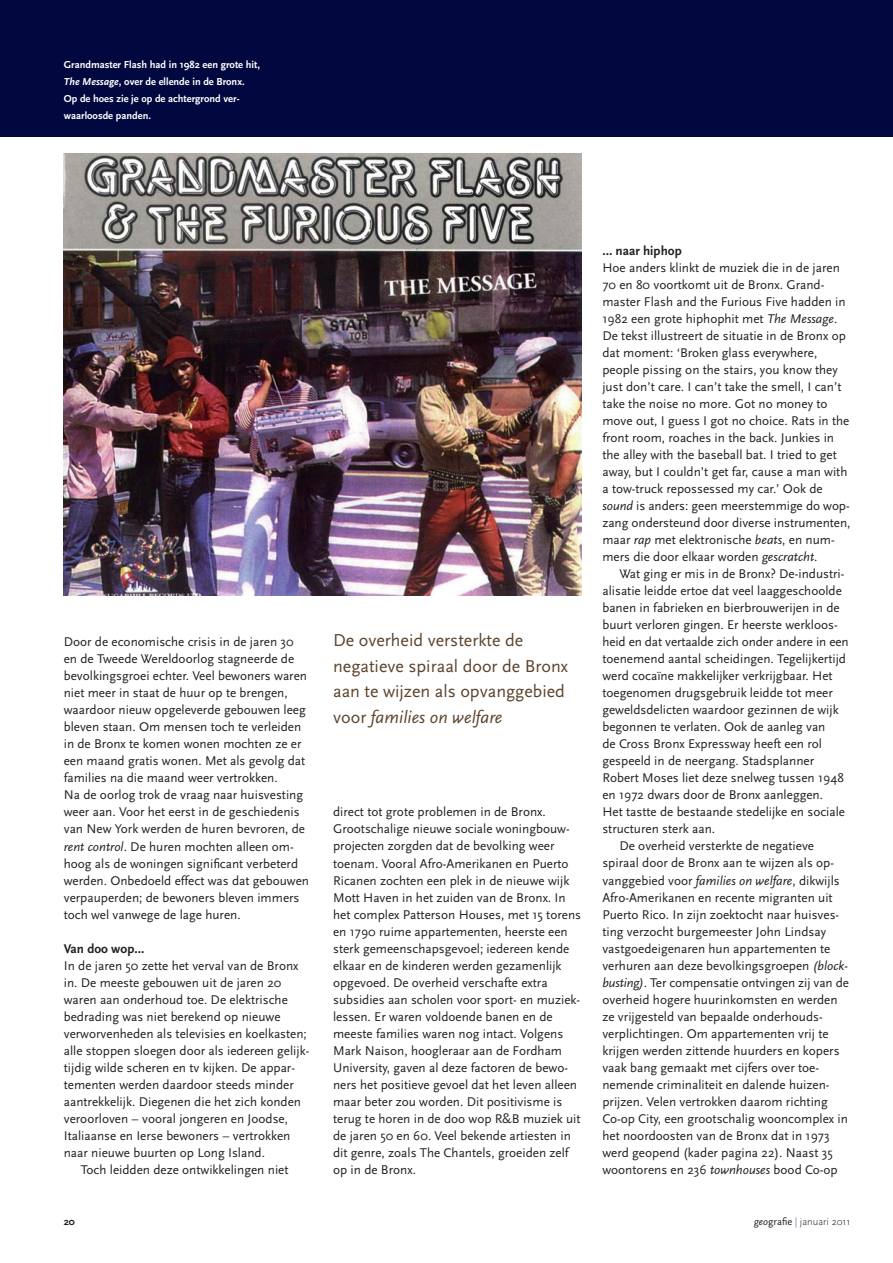
<style>
.page{position:relative;width:893px;height:1263px;background:#fff}
.page>*{position:absolute;margin:0;border:0;box-sizing:border-box;transform-origin:0 0}
.t1{font:18px/25.5px "Scala Sans";color:#5d442e}
.t2{font:13.2px/17px "Scala Sans";color:#231f20}
.t3{font:700 13.2px "Scala Sans";color:#231f20}
.t4{font:700 10.5px/17px "Scala Sans";color:#fff}
.t5{font:300 10.5px "Scala Sans";color:#231f20}
.t6{font:700 10.5px "Scala Sans";color:#231f20}
.s1{font-style:italic}
.s2{font-weight:400;font-style:italic}
.s3{font-weight:400}
.s4{color:#3a5d9d}
</style>
<div class="page">
<div style="left:0;top:0;width:893px;height:136px;background:#00083f"></div>
<img style="left:64px;top:153px;width:517px;height:442px">
<p class="t4" style="left:64px;top:57px;width:198px">Grandmaster Flash had in 1982 een grote hit, <span class="s1">The Message</span>, over de ellende in de Bronx.<br>Op de hoes zie je op de achtergrond ver&shy;waarloosde panden.</p>
<p class="t2" style="left:64px;top:634px;width:247px">Door de economische crisis in de jaren 30 en de Tweede Wereldoorlog stagneerde de bevolkingsgroei echter. Veel bewoners waren niet meer in staat de huur op te brengen, waardoor nieuw opgeleverde gebouwen leeg bleven staan. Om mensen toch te verleiden in de Bronx te komen wonen mochten ze er een maand gratis wonen. Met als gevolg dat families na die maand weer vertrokken.<br>Na de oorlog trok de vraag naar huisvesting weer aan. Voor het eerst in de geschiedenis van New York werden de huren bevroren, de <span class="s1">rent control</span>. De huren mochten alleen om&shy;hoog als de woningen significant verbeterd werden. Onbedoeld effect was dat gebouwen verpauperden; de bewoners bleven immers toch wel vanwege de lage huren.</p>
<p class="t3" style="left:64px;top:943px;width:82px">Van doo wop…</p>
<p class="t2" style="left:64px;top:957px;width:236px">In de jaren 50 zette het verval van de Bronx</p>
<p class="t2" style="left:64px;top:974px;width:219px">in. De meeste gebouwen uit de jaren 20</p>
<p class="t2" style="left:64px;top:991px;width:226px">waren aan onderhoud toe. De elektrische</p>
<p class="t2" style="left:64px;top:1008px;width:218px">bedrading was niet berekend op nieuwe</p>
<p class="t2" style="left:64px;top:1025px;width:245px">verworvenheden als televisies en koelkasten;</p>
<p class="t2" style="left:64px;top:1042px;width:247px">alle stoppen sloegen door als iedereen gelijk-</p>
<p class="t2" style="left:64px;top:1059px;width:233px">tijdig wilde scheren en tv kijken. De appar-</p>
<p class="t2" style="left:64px;top:1076px;width:231px">tementen werden daardoor steeds minder</p>
<p class="t2" style="left:64px;top:1093px;width:239px">aantrekkelijk. Diegenen die het zich konden</p>
<p class="t2" style="left:64px;top:1110px;width:226px">veroorloven – vooral jongeren en Joodse,</p>
<p class="t2" style="left:64px;top:1127px;width:228px">Italiaanse en Ierse bewoners – vertrokken</p>
<p class="t2" style="left:64px;top:1144px;width:203px">naar nieuwe buurten op Long Island.</p>
<p class="t2" style="left:81px;top:1161px;width:209px">Toch leidden deze ontwikkelingen niet</p>
<h1 class="t1" style="left:333px;top:629px;width:237px">De overheid versterkte de negatieve spiraal door de Bronx aan te wijzen als opvanggebied voor <span class="s1">families on welfare</span></h1>
<p class="t2" style="left:333px;top:804px;width:250px">direct tot grote problemen in de Bronx.<br>Grootschalige nieuwe sociale woningbouw&shy;projecten zorgden dat de bevolking weer toenam. Vooral Afro-Amerikanen en Puerto Ricanen zochten een plek in de nieuwe wijk Mott Haven in het zuiden van de Bronx. In het complex Patterson Houses, met 15 torens en 1790 ruime appartementen, heerste een sterk gemeenschapsgevoel; iedereen kende elkaar en de kinderen werden gezamenlijk opgevoed. De overheid verschafte extra subsidies aan scholen voor sport- en muziek&shy;lessen. Er waren voldoende banen en de meeste families waren nog intact. Volgens Mark Naison, hoogleraar aan de Fordham University, gaven al deze factoren de bewo&shy;ners het positieve gevoel dat het leven alleen maar beter zou worden. Dit positivisme is terug te horen in de doo wop R&amp;B muziek uit de jaren 50 en 60. Veel bekende artiesten in dit genre, zoals The Chantels, groeiden zelf op in de Bronx.</p>
<p class="t3" style="left:602px;top:246px;width:81px">… naar hiphop</p>
<p class="t2" style="left:602px;top:260px;width:250px">Hoe anders klinkt de muziek die in de jaren 70 en 80 voortkomt uit de Bronx. Grand&shy;master Flash and the Furious Five hadden in 1982 een grote hiphophit met <span class="s1">The Message</span>.<br>De tekst illustreert de situatie in de Bronx op dat moment: ‘Broken glass everywhere, people pissing on the stairs, you know they just don’t care. I can’t take the smell, I can’t take the noise no more. Got no money to move out, I guess I got no choice. Rats in the front room, roaches in the back. Junkies in the alley with the baseball bat. I tried to get away, but I couldn’t get far, cause a man with a tow-truck repossessed my car.’ Ook de <span class="s1">sound</span> is anders: geen meerstemmige do wop&shy;zang ondersteund door diverse instrumenten, maar <span class="s1">rap</span> met elektronische <span class="s1">beats</span>, en num&shy;mers die door elkaar worden <span class="s1">gescratcht</span>.</p>
<p class="t2" style="left:619px;top:566px;width:227px">Wat ging er mis in de Bronx? De-industri-</p>
<p class="t2" style="left:602px;top:583px;width:241px">alisatie leidde ertoe dat veel laaggeschoolde</p>
<p class="t2" style="left:602px;top:600px;width:239px">banen in fabrieken en bierbrouwerijen in de</p>
<p class="t2" style="left:602px;top:617px;width:237px">buurt verloren gingen. Er heerste werkloos-</p>
<p class="t2" style="left:602px;top:634px;width:248px">heid en dat vertaalde zich onder andere in een</p>
<p class="t2" style="left:602px;top:651px;width:245px">toenemend aantal scheidingen. Tegelijkertijd</p>
<p class="t2" style="left:602px;top:668px;width:232px">werd cocaïne makkelijker verkrijgbaar. Het</p>
<p class="t2" style="left:602px;top:685px;width:232px">toegenomen drugsgebruik leidde tot meer</p>
<p class="t2" style="left:602px;top:702px;width:238px">geweldsdelicten waardoor gezinnen de wijk</p>
<p class="t2" style="left:602px;top:719px;width:225px">begonnen te verlaten. Ook de aanleg van</p>
<p class="t2" style="left:602px;top:736px;width:221px">de Cross Bronx Expressway heeft een rol</p>
<p class="t2" style="left:602px;top:753px;width:213px">gespeeld in de neergang. Stadsplanner</p>
<p class="t2" style="left:602px;top:770px;width:243px">Robert Moses liet deze snelweg tussen 1948</p>
<p class="t2" style="left:602px;top:787px;width:222px">en 1972 dwars door de Bronx aanleggen.</p>
<p class="t2" style="left:602px;top:804px;width:244px">Het tastte de bestaande stedelijke en sociale</p>
<p class="t2" style="left:602px;top:821px;width:114px">structuren sterk aan.</p>
<p class="t2" style="left:619px;top:838px;width:196px">De overheid versterkte de negatieve</p>
<p class="t2" style="left:602px;top:855px;width:233px">spiraal door de Bronx aan te wijzen als op-</p>
<p class="t2" style="left:602px;top:872px;width:239px">vanggebied voor <span class="s1">families on welfare</span>, dikwijls</p>
<p class="t2" style="left:602px;top:889px;width:232px">Afro-Amerikanen en recente migranten uit</p>
<p class="t2" style="left:602px;top:906px;width:238px">Puerto Rico. In zijn zoektocht naar huisves-</p>
<p class="t2" style="left:602px;top:923px;width:225px">ting verzocht burgemeester John Lindsay</p>
<p class="t2" style="left:602px;top:940px;width:230px">vastgoedeigenaren hun appartementen te</p>
<p class="t2" style="left:602px;top:957px;width:247px">verhuren aan deze bevolkingsgroepen <span class="s1">(block-</span></p>
<p class="t2" style="left:602px;top:974px;width:248px"><span class="s1">busting)</span>. Ter compensatie ontvingen zij van de</p>
<p class="t2" style="left:602px;top:991px;width:237px">overheid hogere huurinkomsten en werden</p>
<p class="t2" style="left:602px;top:1008px;width:222px">ze vrijgesteld van bepaalde onderhouds-</p>
<p class="t2" style="left:602px;top:1025px;width:228px">verplichtingen. Om appartementen vrij te</p>
<p class="t2" style="left:602px;top:1042px;width:239px">krijgen werden zittende huurders en kopers</p>
<p class="t2" style="left:602px;top:1059px;width:218px">vaak bang gemaakt met cijfers over toe-</p>
<p class="t2" style="left:602px;top:1076px;width:229px">nemende criminaliteit en dalende huizen-</p>
<p class="t2" style="left:602px;top:1093px;width:227px">prijzen. Velen vertrokken daarom richting</p>
<p class="t2" style="left:602px;top:1110px;width:247px">Co-op City, een grootschalig wooncomplex in</p>
<p class="t2" style="left:602px;top:1127px;width:229px">het noordoosten van de Bronx dat in 1973</p>
<p class="t2" style="left:602px;top:1144px;width:232px">werd geopend (kader pagina 22). Naast 35</p>
<p class="t2" style="left:602px;top:1162px;width:237px">woontorens en 236 <span class="s1">townhouses</span> bood Co-op</p>
<p class="t6" style="left:64px;top:1217px;width:13px">20</p>
<p class="t5" style="left:754px;top:1217px;width:98px"><span class="s2">geo</span><span class="s3">grafie</span> <span class="s4">|</span> januari 2011</p>
</div>
